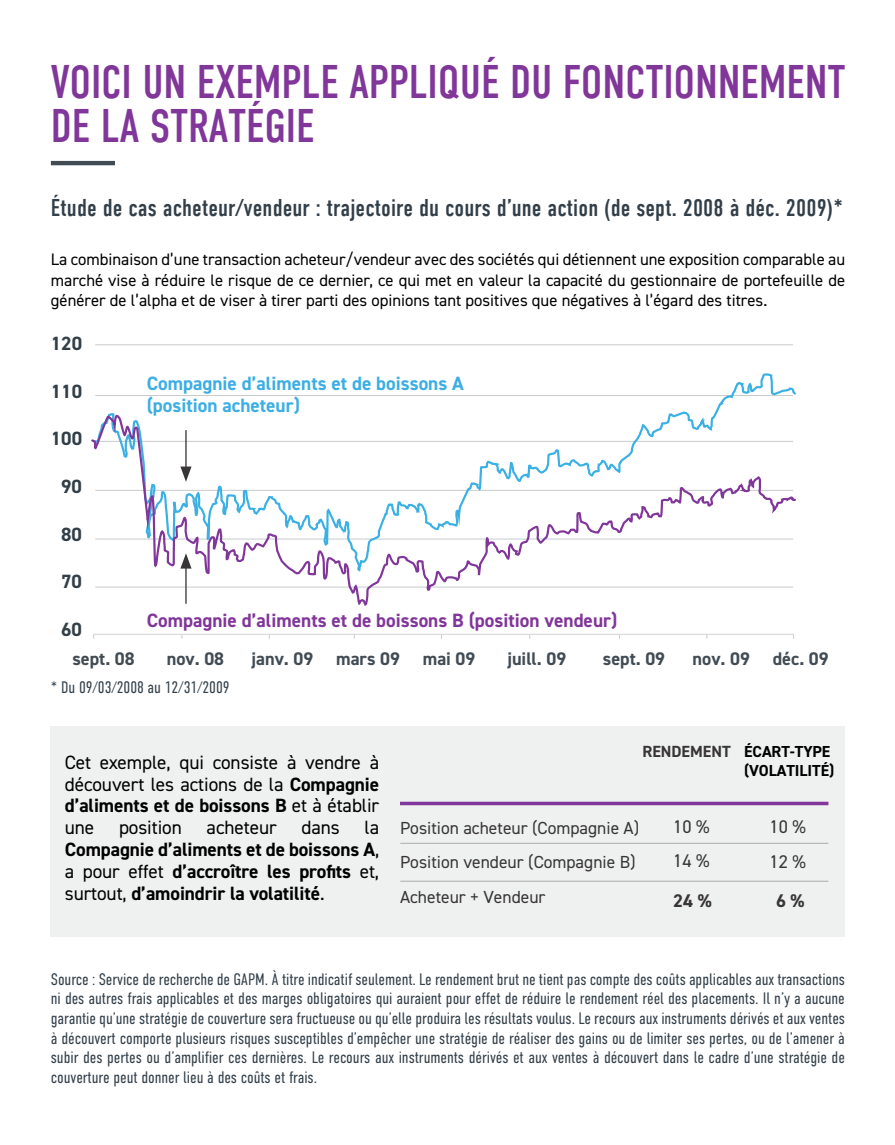
<style>
.page{position:relative;width:895px;height:1145px;background:#fff}
.page>*{position:absolute;margin:0;border:0;box-sizing:border-box;transform-origin:0 0}
.t1{font:46.99px/44.2px "DIN Condensed";letter-spacing:-.005em;color:#813699}
.t2{font:24.24px "DIN Condensed";letter-spacing:.005em;color:#323f49}
.t3{font:19.25px/21.9px "DIN2014";letter-spacing:-.005em;color:#000;text-align:justify}
.t4{font:700 19.25px/21.9px "DIN2014";letter-spacing:-.005em;color:#000;text-align:justify}
.t5{font:700 19.25px/22.1px "DIN2014";color:#3daee3}
.t6{font:700 19.25px "DIN2014";color:#813699}
.t7{font:700 19.25px "DIN2014";color:#323f49}
.t8{font:18.38px/33.4px "DIN2014";color:#373535}
.t9{font:700 18.38px "DIN2014";color:#373535}
.t10{font:700 18.29px "DIN2014";color:#414b54}
.t11{font:17.5px/34.8px "DIN2014";color:#373535}
.t12{font:300 16.62px/19.7px "DIN Condensed";letter-spacing:-.005em;color:#323f49;text-align:justify}
.t13{font:16.62px/20.1px "DIN2014";color:#000;text-align:justify}
.t14{font:700 16.19px "DIN2014";color:#373535}
.t15{font:700 16.01px/19.2px "DIN2014";letter-spacing:-.005em;color:#000}
.s1{font-weight:700}
.s2{font-weight:400}
</style>
<div class="page">
<hr style="left:51px;top:161px;width:64px;height:4px;background:#414b54">
<svg style="left:95px;top:344px;width:701px;height:71px"></svg>
<hr style="left:93px;top:634px;width:700px;height:1px;background:#d2d4d5">
<svg style="left:91px;top:415px;width:705px;height:190px"></svg>
<hr style="left:185px;top:430px;width:1px;height:41px;background:#373535">
<svg style="left:180px;top:466px;width:11px;height:16px"></svg>
<hr style="left:185px;top:564px;width:1px;height:39px;background:#373535">
<svg style="left:180px;top:553px;width:11px;height:15px"></svg>
<div style="left:51px;top:726px;width:793px;height:210px;background:#eff0f0"></div>
<svg style="left:400px;top:801px;width:428px;height:4px;background:#9558a8"></svg>
<hr style="left:400px;top:843px;width:428px;height:1px;background:#aaacae">
<hr style="left:400px;top:881px;width:428px;height:1px;background:#aaacae">
<h1 class="t1" style="left:51px;top:60px;width:796px">VOICI UN EXEMPLE APPLIQUÉ DU FONCTIONNEMENT<br>DE LA STRATÉGIE</h1>
<h2 class="t2" style="left:51px;top:194px;width:793px">Étude de cas acheteur/vendeur : trajectoire du cours d’une action (de sept. 2008 à déc. 2009)*</h2>
<p class="t13" style="left:51px;top:249px;width:795px">La combinaison d’une transaction acheteur/vendeur avec des sociétés qui détiennent une exposition comparable au marché vise à réduire le risque de ce dernier, ce qui met en valeur la capacité du gestionnaire de portefeuille de générer de l’alpha et de viser à tirer parti des opinions tant positives que négatives à l’égard des titres.</p>
<p class="t7" style="left:51px;top:330px;width:33px">120</p>
<p class="t7" style="left:51px;top:378px;width:33px">110</p>
<p class="t7" style="left:51px;top:426px;width:33px">100</p>
<p class="t7" style="left:61px;top:473px;width:22px">90</p>
<p class="t7" style="left:61px;top:521px;width:22px">80</p>
<p class="t7" style="left:61px;top:569px;width:22px">70</p>
<p class="t7" style="left:61px;top:616px;width:22px">60</p>
<p class="t5" style="left:147px;top:372px;width:318px">Compagnie d’aliments et de boissons A (position acheteur)</p>
<p class="t6" style="left:147px;top:608px;width:472px">Compagnie d’aliments et de boissons B (position vendeur)</p>
<p class="t10" style="left:72px;top:646px;width:64px">sept. 08</p>
<p class="t10" style="left:167px;top:646px;width:59px">nov. 08</p>
<p class="t10" style="left:251px;top:646px;width:63px">janv. 09</p>
<p class="t10" style="left:336px;top:646px;width:141px">mars 09 mai 09</p>
<p class="t10" style="left:507px;top:646px;width:60px">juill. 09</p>
<p class="t10" style="left:602px;top:646px;width:64px">sept. 09</p>
<p class="t10" style="left:692px;top:646px;width:138px">nov. 09 déc. 09</p>
<p class="t12" style="left:51px;top:677px;width:180px">* Du 09/03/2008 au 12/31/2009</p>
<p class="t3" style="left:65px;top:750px;width:316px">Cet exemple, qui consiste à vendre à découvert les actions de la <span class="s1">Compagnie d’aliments et de boissons B</span> et à établir une</p>
<p class="t4" style="left:65px;top:816px;width:316px;text-indent:299px"><span class="s2">la </span>Compagnie d’aliments et de boissons A<span class="s2">, a pour effet</span> d’accroître les profits <span class="s2">et, surtout,</span> d’amoindrir la volatilité<span class="s2">.</span></p>
<p class="t3" style="left:119px;top:816px;width:64px">position</p>
<p class="t3" style="left:206px;top:816px;width:72px">acheteur</p>
<p class="t3" style="left:301px;top:816px;width:40px">dans</p>
<p class="t14" style="left:642px;top:741px;width:90px">RENDEMENT</p>
<p class="t15" style="left:744px;top:742px;width:91px">ÉCART-TYPE (VOLATILITÉ)</p>
<p class="t11" style="left:400px;top:809px;width:241px">Position acheteur (Compagnie A)<br>Position vendeur (Compagnie B)<br>Acheteur + Vendeur</p>
<p class="t8" style="left:673px;top:810px;width:38px">10 %<br>14 %</p>
<p class="t8" style="left:769px;top:809px;width:38px;line-height:34.8px">10 %<br>12 %</p>
<p class="t9" style="left:673px;top:888px;width:40px">24 %</p>
<p class="t9" style="left:775px;top:888px;width:30px">6 %</p>
<p class="t12" style="left:51px;top:969px;width:795px">Source : Service de recherche de GAPM. À titre indicatif seulement. Le rendement brut ne tient pas compte des coûts applicables aux transactions ni des autres frais applicables et des marges obligatoires qui auraient pour effet de réduire le rendement réel des placements. Il n’y a aucune garantie qu’une stratégie de couverture sera fructueuse ou qu’elle produira les résultats voulus. Le recours aux instruments dérivés et aux ventes à découvert comporte plusieurs risques susceptibles d’empêcher une stratégie de réaliser des gains ou de limiter ses pertes, ou de l’amener à subir des pertes ou d’amplifier ces dernières. Le recours aux instruments dérivés et aux ventes à découvert dans le cadre d’une stratégie de couverture peut donner lieu à des coûts et frais.</p>
</div>
